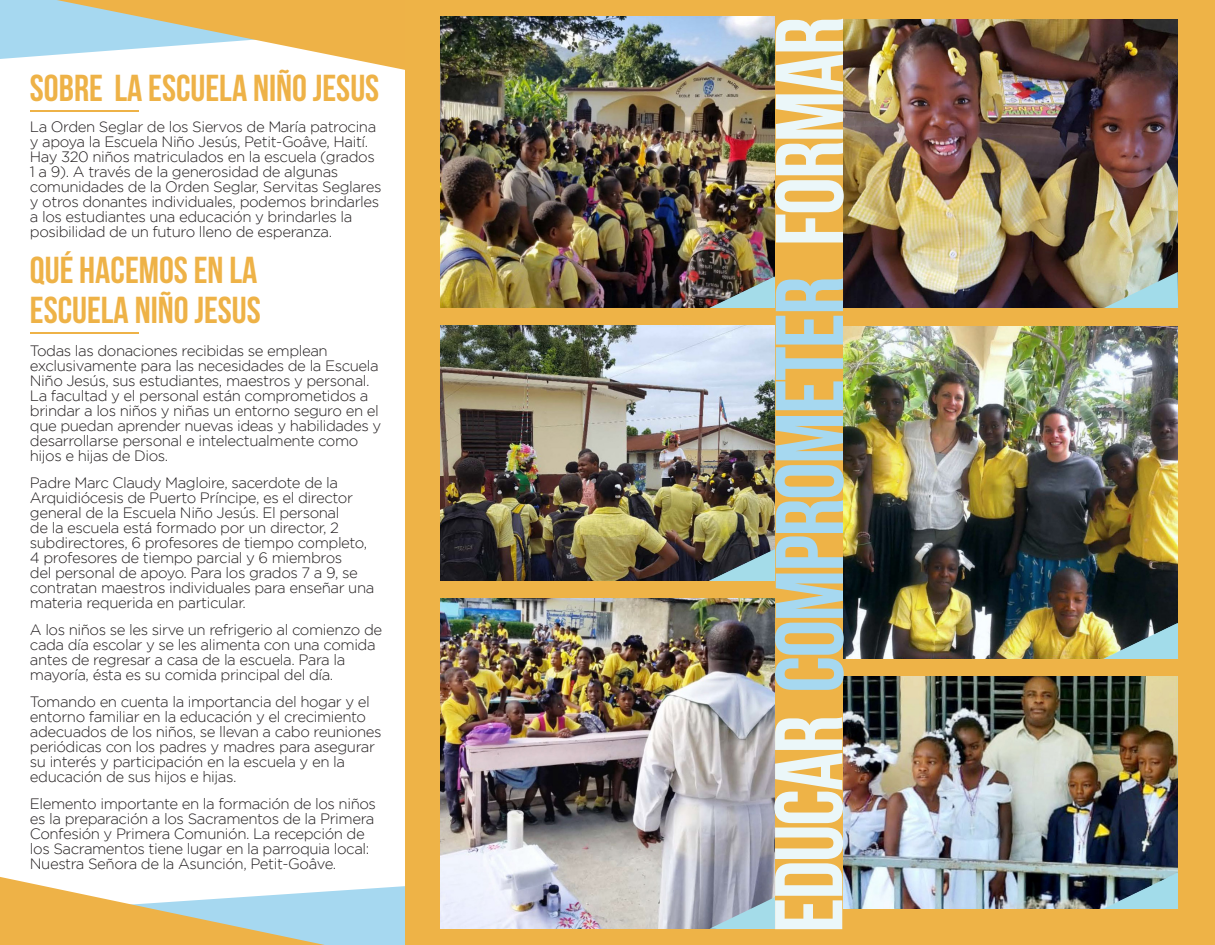
<style>
.page{position:relative;width:1215px;height:945px;background:#fff}
.page>*{position:absolute;margin:0;border:0;box-sizing:border-box;transform-origin:0 0}
.t1{font:700 96px "Bebas Neue";letter-spacing:-.02em;color:#ebf7f9}
.t2{font:700 37.5px "Bebas Neue";color:#eeb247}
.t3{font:300 15px/15px "Gotham";letter-spacing:-.03em;color:#231f20}
.s1{color:#a6d8f0}
</style>
<div class="page">
<hr style="left:30px;top:111px;width:108px;height:1px;background:#eeb247">
<hr style="left:30px;top:332px;width:108px;height:2px;background:#eeb247">
<svg style="left:0;top:0;width:405px;height:70px"></svg>
<svg style="left:0;top:877px;width:405px;height:68px"></svg>
<div style="left:405px;top:0;width:810px;height:945px;background:#eeb347"></div>
<img style="left:440px;top:17px;width:335px;height:291px">
<img style="left:440px;top:326px;width:335px;height:255px">
<img style="left:440px;top:599px;width:335px;height:330px">
<img style="left:844px;top:20px;width:334px;height:288px">
<img style="left:844px;top:327px;width:334px;height:332px">
<img style="left:844px;top:676px;width:334px;height:233px">
<svg style="left:1104px;top:272px;width:74px;height:36px;background:#adcbc5"></svg>
<svg style="left:1104px;top:623px;width:74px;height:36px;background:#83a29f"></svg>
<svg style="left:1104px;top:873px;width:74px;height:36px;background:#7ea5b1"></svg>
<svg style="left:710px;top:276px;width:65px;height:32px;background:#7a8e91"></svg>
<svg style="left:710px;top:549px;width:65px;height:32px;background:#6a868d"></svg>
<svg style="left:710px;top:897px;width:65px;height:32px;background:#9cbaca"></svg>
<p class="t2" style="left:30px;top:68px;width:351px">SOBRE LA ESCUELA NIÑO JESUS</p>
<p class="t3" style="left:30px;top:119px;width:353px">La Orden Seglar de los Siervos de María patrocina y apoya la Escuela Niño Jesús, Petit-Goâve, Haití.<br>Hay 320 niños matriculados en la escuela (grados 1 a 9). A través de la generosidad de algunas comunidades de la Orden Seglar, Servitas Seglares y otros donantes individuales, podemos brindarles a los estudiantes una educación y brindarles la posibilidad de un futuro lleno de esperanza.</p>
<p class="t2" style="left:30px;top:249px;width:229px">QUÉ HACEMOS EN LA</p>
<p class="t2" style="left:30px;top:290px;width:233px">ESCUELA NIÑO JESUS</p>
<p class="t3" style="left:30px;top:343px;width:299px">Todas las donaciones recibidas se emplean</p>
<p class="t3" style="left:30px;top:358px;width:353px">exclusivamente para las necesidades de la Escuela Niño Jesús, sus estudiantes, maestros y personal.<br>La facultad y el personal están comprometidos a brindar a los niños y niñas un entorno seguro en el que puedan aprender nuevas ideas y habilidades y</p>
<p class="t3" style="left:30px;top:433px;width:330px">desarrollarse personal e intelectualmente como</p>
<p class="t3" style="left:30px;top:448px;width:140px">hijos e hijas de Dios.</p>
<p class="t3" style="left:30px;top:475px;width:310px">Padre Marc Claudy Magloire, sacerdote de la</p>
<p class="t3" style="left:30px;top:490px;width:325px">Arquidiócesis de Puerto Príncipe, es el director</p>
<p class="t3" style="left:30px;top:505px;width:346px">general de la Escuela Niño Jesús. El personal<br>de la escuela está formado por un director, 2 subdirectores, 6 profesores de tiempo completo, 4 profesores de tiempo parcial y 6 miembros<br>del personal de apoyo. Para los grados 7 a 9, se contratan maestros individuales para enseñar una materia requerida en particular.</p>
<p class="t3" style="left:30px;top:622px;width:354px">A los niños se les sirve un refrigerio al comienzo de cada día escolar y se les alimenta con una comida</p>
<p class="t3" style="left:30px;top:652px;width:317px">antes de regresar a casa de la escuela. Para la</p>
<p class="t3" style="left:30px;top:667px;width:305px">mayoría, ésta es su comida principal del día.</p>
<p class="t3" style="left:30px;top:694px;width:353px">Tomando en cuenta la importancia del hogar y el entorno familiar en la educación y el crecimiento adecuados de los niños, se llevan a cabo reuniones periódicas con los padres y madres para asegurar su interés y participación en la escuela y en la educación de sus hijos e hijas.</p>
<p class="t3" style="left:30px;top:796px;width:348px">Elemento importante en la formación de los niños es la preparación a los Sacramentos de la Primera Confesión y Primera Comunión. La recepción de los Sacramentos tiene lugar en la parroquia local:<br>Nuestra Señora de la Asunción, Petit-Goâve.</p>
<p class="t1" style="left:757px;top:933px;width:918px;rotate:-90deg">EDUCAR <span class="s1">COMPROMETER</span> FORMAR</p>
</div>
